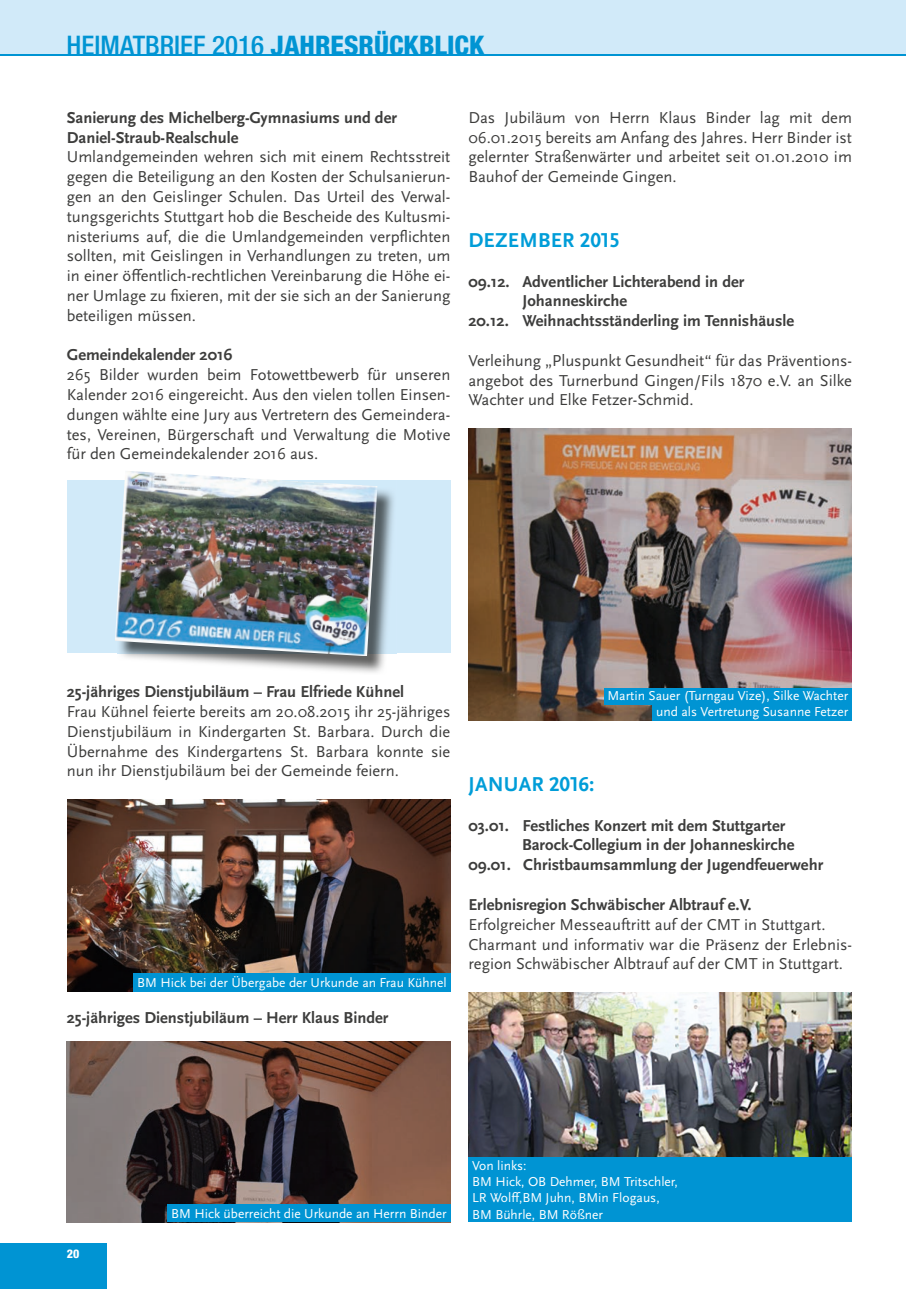
<style>
.page{position:relative;width:906px;height:1289px;background:#fff}
.page>*{position:absolute;margin:0;border:0;box-sizing:border-box;transform-origin:0 0}
.t1{font:500 condensed 27px "Helvetica Neue";color:#0094d3}
.t2{font:700 21px "Scala Sans OT";letter-spacing:.01em;color:#009dd8}
.t3{font:16.5px/19.8px "Scala Sans OT";color:#3d3d3c;text-align:justify}
.t4{font:700 16.5px/19.8px "Scala Sans OT";color:#3d3d3c}
.t5{font:13.5px/16.2px "Scala Sans OT";color:#fff}
.t6{font:800 condensed 12px "Helvetica Neue";color:#fff}
.s1{font-weight:800}
</style>
<div class="page">
<img style="left:68px;top:799px;width:382px;height:192px">
<img style="left:67px;top:1041px;width:383px;height:181px">
<img style="left:468px;top:428px;width:384px;height:292px">
<img style="left:468px;top:992px;width:384px;height:165px">
<div style="left:167px;top:1204px;width:283px;height:18px;background:#0094d3"></div>
<div style="left:133px;top:973px;width:317px;height:18px;background:#0094d3"></div>
<div style="left:468px;top:1157px;width:384px;height:65px;background:#0094d3"></div>
<div style="left:653px;top:702px;width:199px;height:19px;background:#0094d3"></div>
<div style="left:604px;top:687px;width:248px;height:17px;background:#0094d3"></div>
<div style="left:67px;top:481px;width:383px;height:172px;background:#d1eaf9"></div>
<img style="left:124px;top:480px;width:272px;height:193px">
<img style="left:377px;top:481px;width:19px;height:172px">
<img style="left:115px;top:471px;width:262px;height:185px">
<div style="left:0;top:1243px;width:106px;height:45px;background:#0094d3"></div>
<div style="left:0;top:0;width:906px;height:55px;background:#d1eaf9"></div>
<hr style="left:0;top:54px;width:906px;height:2px;background:#0094d3">
<h1 class="t1" style="left:67px;top:29px;width:419px">HEIMATBRIEF 2016 <span class="s1">JAHRESRÜCKBLICK</span></h1>
<p class="t4" style="left:67px;top:107px;width:332px">Sanierung des Michelberg-Gymnasiums und der<br>Daniel-Straub-Realschule</p>
<p class="t3" style="left:67px;top:147px;width:385px">Umlandgemeinden wehren sich mit einem Rechtsstreit gegen die Beteiligung an den Kosten der Schulsanierun&shy;gen an den Geislinger Schulen. Das Urteil des Verwal&shy;tungsgerichts Stuttgart hob die Bescheide des Kultusmi&shy;nisteriums auf, die die Umlandgemeinden verpflichten sollten, mit Geislingen in Verhandlungen zu treten, um in einer öffentlich-rechtlichen Vereinbarung die Höhe ei&shy;ner Umlage zu fixieren, mit der sie sich an der Sanierung beteiligen müssen.</p>
<p class="t4" style="left:67px;top:345px;width:167px">Gemeindekalender 2016</p>
<p class="t3" style="left:67px;top:365px;width:385px">265 Bilder wurden beim Fotowettbewerb für unseren Kalender 2016 eingereicht. Aus den vielen tollen Einsen&shy;dungen wählte eine Jury aus Vertretern des Gemeindera&shy;tes, Vereinen, Bürgerschaft und Verwaltung die Motive für den Gemeindekalender 2016 aus.</p>
<p class="t3" style="left:468px;top:107px;width:385px">Das Jubiläum von Herrn Klaus Binder lag mit dem 06.01.2015 bereits am Anfang des Jahres. Herr Binder ist gelernter Straßenwärter und arbeitet seit 01.01.2010 im Bauhof der Gemeinde Gingen.</p>
<p class="t2" style="left:468px;top:228px;width:153px">DEZEMBER 2015</p>
<p class="t4" style="left:468px;top:271px;width:277px">09.12. Adventlicher Lichterabend in der</p>
<p class="t4" style="left:522px;top:291px;width:106px">Johanneskirche</p>
<p class="t4" style="left:468px;top:311px;width:327px">20.12. Weihnachtsständerling im Tennishäusle</p>
<p class="t3" style="left:468px;top:350px;width:385px">Verleihung „Pluspunkt Gesundheit“ für das Präventions&shy;angebot des Turnerbund Gingen/Fils 1870 e.V. an Silke Wachter und Elke Fetzer-Schmid.</p>
<p class="t4" style="left:67px;top:682px;width:339px">25-jähriges Dienstjubiläum – Frau Elfriede Kühnel</p>
<p class="t3" style="left:67px;top:701px;width:385px">Frau Kühnel feierte bereits am 20.08.2015 ihr 25-jähriges Dienstjubiläum in Kindergarten St. Barbara. Durch die Übernahme des Kindergartens St. Barbara konnte sie nun ihr Dienstjubiläum bei der Gemeinde feiern.</p>
<p class="t5" style="left:137px;top:974px;width:311px">BM Hick bei der Übergabe der Urkunde an Frau Kühnel</p>
<p class="t4" style="left:67px;top:1008px;width:323px">25-jähriges Dienstjubiläum – Herr Klaus Binder</p>
<p class="t5" style="left:607px;top:687px;width:242px;text-align:right">Martin Sauer (Turngau Vize), Silke Wachter und als Vertretung Susanne Fetzer</p>
<p class="t2" style="left:468px;top:771px;width:127px">JANUAR 2016:</p>
<p class="t4" style="left:468px;top:815px;width:318px">03.01. Festliches Konzert mit dem Stuttgarter</p>
<p class="t4" style="left:522px;top:835px;width:274px">Barock-Collegium in der Johanneskirche</p>
<p class="t4" style="left:468px;top:855px;width:356px">09.01. Christbaumsammlung der Jugendfeuerwehr</p>
<p class="t4" style="left:468px;top:894px;width:285px">Erlebnisregion Schwäbischer Albtrauf e.V.</p>
<p class="t3" style="left:468px;top:914px;width:385px;text-align:left">Erfolgreicher Messeauftritt auf der CMT in Stuttgart.<br>Charmant und informativ war die Präsenz der Erlebnis&shy;region Schwäbischer Albtrauf auf der CMT in Stuttgart.</p>
<p class="t6" style="left:67px;top:1246px;width:14px">20</p>
<p class="t5" style="left:171px;top:1205px;width:277px">BM Hick überreicht die Urkunde an Herrn Binder</p>
<p class="t5" style="left:472px;top:1157px;width:207px">Von links:<br>BM Hick, OB Dehmer, BM Tritschler,<br>LR Wolff,BM Juhn, BMin Flogaus,<br>BM Bührle, BM Rößner</p>
</div>
